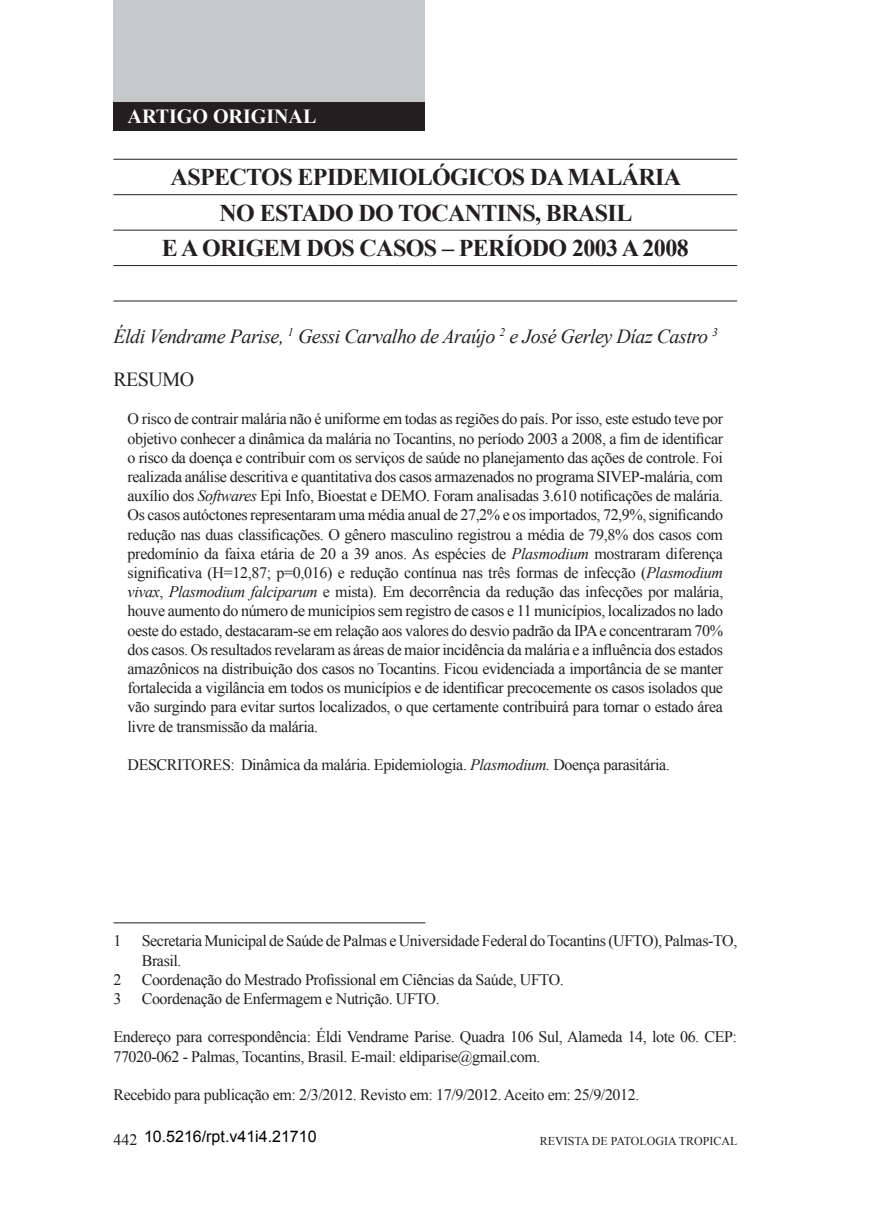
<style>
.page{position:relative;width:879px;height:1219px;background:#fff}
.page>*{position:absolute;margin:0;border:0;box-sizing:border-box;transform-origin:0 0}
.t1{font:700 24px/35.4px "Times New Roman";letter-spacing:-.025em;color:#231f20}
.t2{font:italic 20px/43.2px "Times New Roman";letter-spacing:-.025em;color:#231f20}
.t3{font:700 20px "Times New Roman";color:#fff}
.t4{font:16px/19.2px "Times New Roman";letter-spacing:-.025em;color:#231f20}
.t5{font:16px "Arial";color:#000}
.t6{font:12px "Times New Roman";color:#231f20}
.s1{font-style:normal}
.s2{font-style:italic}
</style>
<div class="page">
<div style="left:113px;top:0;width:312px;height:102px;background:#c7c8ca"></div>
<div style="left:113px;top:102px;width:312px;height:28px;background:#231f20"></div>
<hr style="left:113px;top:159px;width:624px;height:1px;background:#231f20">
<hr style="left:113px;top:194px;width:624px;height:1px;background:#231f20">
<hr style="left:113px;top:230px;width:624px;height:1px;background:#231f20">
<hr style="left:113px;top:265px;width:624px;height:1px;background:#231f20">
<hr style="left:113px;top:300px;width:624px;height:1px;background:#231f20">
<hr style="left:113px;top:922px;width:312px;height:1px;background:#231f20">
<p class="t3" style="left:128px;top:102px;width:190px">ARTIGO ORIGINAL</p>
<h1 class="t1" style="left:219px;top:159px;width:434px;text-indent:-49px">ASPECTOS EPIDEMIOLÓGICOS DA MALÁRIA<br>NO ESTADO DO TOCANTIN</h1>
<h1 class="t1" style="left:522px;top:194px;width:98px">S, BRASIL</h1>
<h1 class="t1" style="left:162px;top:230px;width:57px">E AORIG</h1>
<h1 class="t1" style="left:264px;top:230px;width:426px">EM DOS CASOS – PERÍODO 2003 A 2008</h1>
<p class="t2" style="left:113px;top:314px;width:606px">Éldi Vendrame Parise, <sup>1</sup> Gessi Carvalho de Araújo <sup>2</sup> e José Gerley Díaz Castro <sup>3<br></sup><span class="s1">RESUMO</span></p>
<p class="t4" style="left:128px;top:409px;width:597px;text-align:justify">O risco de contrair malária não é uniforme em todas as regiões do país. Por isso, este estudo teve por objetivo conhecer a dinâmica da malária no Tocantins, no período 2003 a 2008, a fim de identificar o risco da doença e contribuir com os serviços de saúde no planejamento das ações de controle. Foi realizada análise descritiva e quantitativa dos casos armazenados no programa SIVEP-malária, com auxílio dos <span class="s2">Softwares</span> Epi Info, Bioestat e DEMO. Foram analisadas 3.610 notificações de malária.<br>Os casos autóctones representaram uma média anual de 27,2% e os importados, 72,9%, significando redução nas duas classificações. O gênero masculino registrou a média de 79,8% dos casos com predomínio da faixa etária de 20 a 39 anos. As espécies de <span class="s2">Plasmodium</span> mostraram diferença significativa (H=12,87; p=0,016) e redução contínua nas três formas de infecção (<span class="s2">Plasmodium vivax</span>, <span class="s2">Plasmodium falciparum</span> e mista). Em decorrência da redução das infecções por malária, houve aumento do número de municípios sem registro de casos e 11 municípios, localizados no lado oeste do estado, destacaram-se em relação aos valores do desvio padrão da IPA e concentraram 70% dos casos. Os resultados revelaram as áreas de maior incidência da malária e a influência dos estados amazônicos na distribuição dos casos no Tocantins. Ficou evidenciada a importância de se manter fortalecida a vigilância em todos os municípios e de identificar precocemente os casos isolados que vão surgindo para evitar surtos localizados, o que certamente contribuirá para tornar o estado área livre de transmissão da malária.</p>
<p class="t4" style="left:128px;top:755px;width:544px">DESCRITORES: Dinâmica da malária. Epidemiologia. <span class="s2">Plasmodium.</span> Doença parasitária.</p>
<p class="t4" style="left:113px;top:931px;width:9px">1</p>
<p class="t4" style="left:142px;top:931px;width:597px">Secretaria Municipal de Saúde de Palmas e Universidade Federal do Tocantins (UFTO), Palmas-TO,<br>Brasil.</p>
<p class="t4" style="left:113px;top:969px;width:9px">2</p>
<p class="t4" style="left:142px;top:969px;width:423px">Coordenação do Mestrado Profissional em Ciências da Saúde, UFTO.</p>
<p class="t4" style="left:113px;top:989px;width:9px">3</p>
<p class="t4" style="left:142px;top:989px;width:299px">Coordenação de Enfermagem e Nutrição. UFTO.</p>
<p class="t4" style="left:113px;top:1027px;width:625px">Endereço para correspondência: Éldi Vendrame Parise. Quadra 106 Sul, Alameda 14, lote 06. CEP:<br>77020-062 - Palmas, Tocantins, Brasil. E-mail: eldiparise@gmail.com.</p>
<p class="t4" style="left:113px;top:1085px;width:527px">Recebido para publicação em: 2/3/2012. Revisto em: 17/9/2012. Aceito em: 25/9/2012.</p>
<p class="t5" style="left:144px;top:1126px;width:174px">10.5216/rpt.v41i4.21710</p>
<p class="t4" style="left:113px;top:1130px;width:25px">442</p>
<p class="t6" style="left:540px;top:1133px;width:199px">REVISTA DE PATOLOGIA TROPICAL</p>
</div>
